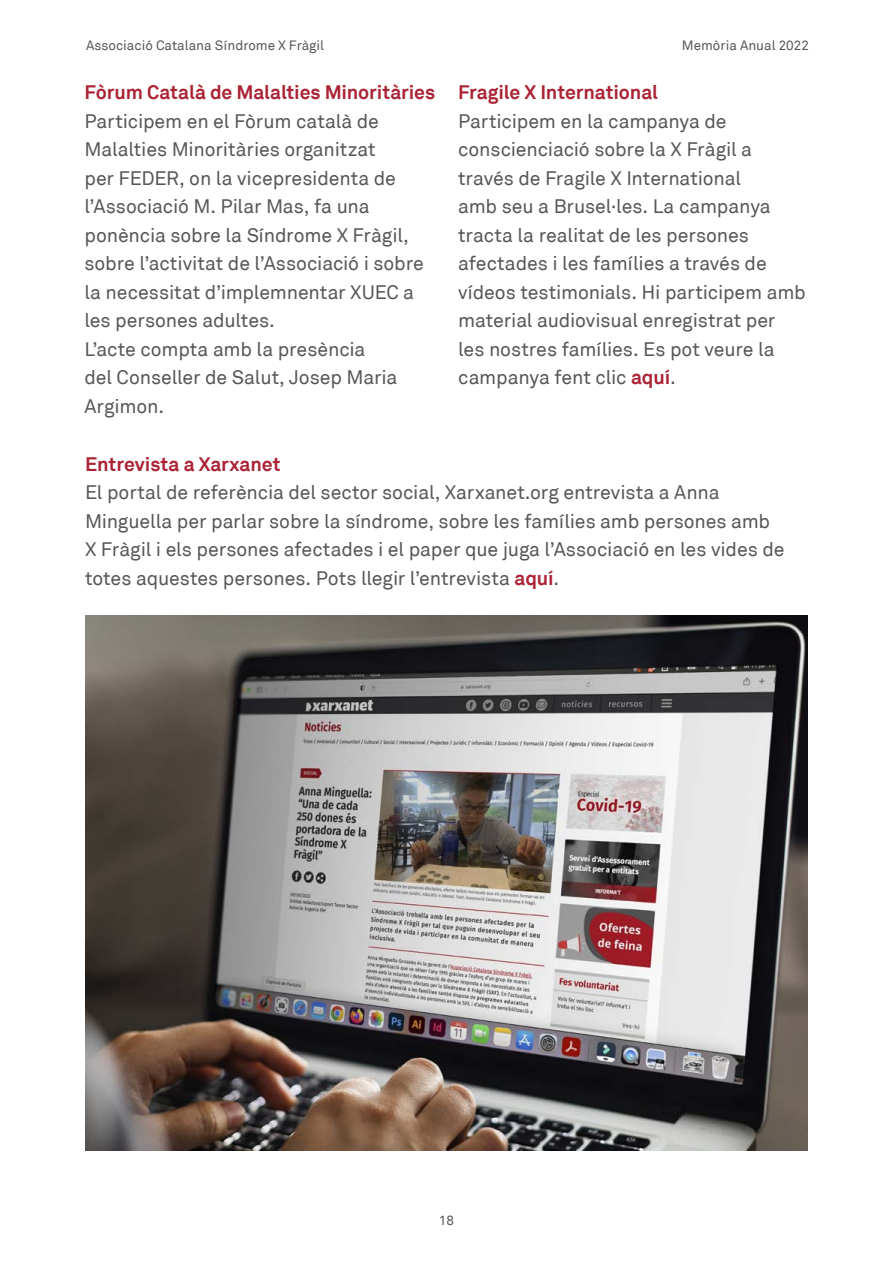
<style>
.page{position:relative;width:893px;height:1263px;background:#fff}
.page>*{position:absolute;margin:0;border:0;box-sizing:border-box;transform-origin:0 0}
.t1{font:19.5px/28.5px "Akkurat";letter-spacing:-.01em;color:#575756}
.t2{font:700 19.5px "Akkurat";letter-spacing:-.005em;color:#ab2335}
.t3{font:13.5px "Akkurat";color:#575756}
.s1{font-weight:700;color:#ab2335}
</style>
<div class="page">
<img style="left:86px;top:615px;width:722px;height:535px">
<p class="t3" style="left:86px;top:37px;width:240px">Associació Catalana Síndrome X Fràgil</p>
<p class="t3" style="left:682px;top:37px;width:129px">Memòria Anual 2022</p>
<p class="t2" style="left:84px;top:80px;width:352px">Fòrum Català de Malalties Minoritàries</p>
<p class="t1" style="left:84px;top:107px;width:341px">Participem en el Fòrum català de<br>Malalties Minoritàries organitzat<br>per FEDER, on la vicepresidenta de l’Associació M. Pilar Mas, fa una ponència sobre la Síndrome X Fràgil, sobre l’activitat de l’Associació i sobre la necessitat d’implemnentar XUEC a les persones adultes.<br>L’acte compta amb la presència<br>del Conseller de Salut, Josep Maria<br>Argimon.</p>
<p class="t2" style="left:85px;top:451px;width:197px">Entrevista a Xarxanet</p>
<p class="t1" style="left:85px;top:479px;width:701px">El portal de referència del sector social, Xarxanet.org entrevista a Anna Minguella per parlar sobre la síndrome, sobre les famílies amb persones amb X Fràgil i els persones afectades i el paper que juga l’Associació en les vides de totes aquestes persones. Pots llegir l’entrevista <span class="s1">aquí</span>.</p>
<p class="t2" style="left:458px;top:80px;width:201px">Fragile X International</p>
<p class="t1" style="left:458px;top:107px;width:349px">Participem en la campanya de conscienciació sobre la X Fràgil a través de Fragile X International<br>amb seu a Brusel·les. La campanya tracta la realitat de les persones afectades i les famílies a través de vídeos testimonials. Hi participem amb material audiovisual enregistrat per les nostres famílies. Es pot veure la campanya fent clic <span class="s1">aquí</span>.</p>
<p class="t3" style="left:439px;top:1212px;width:17px">18</p>
</div>
